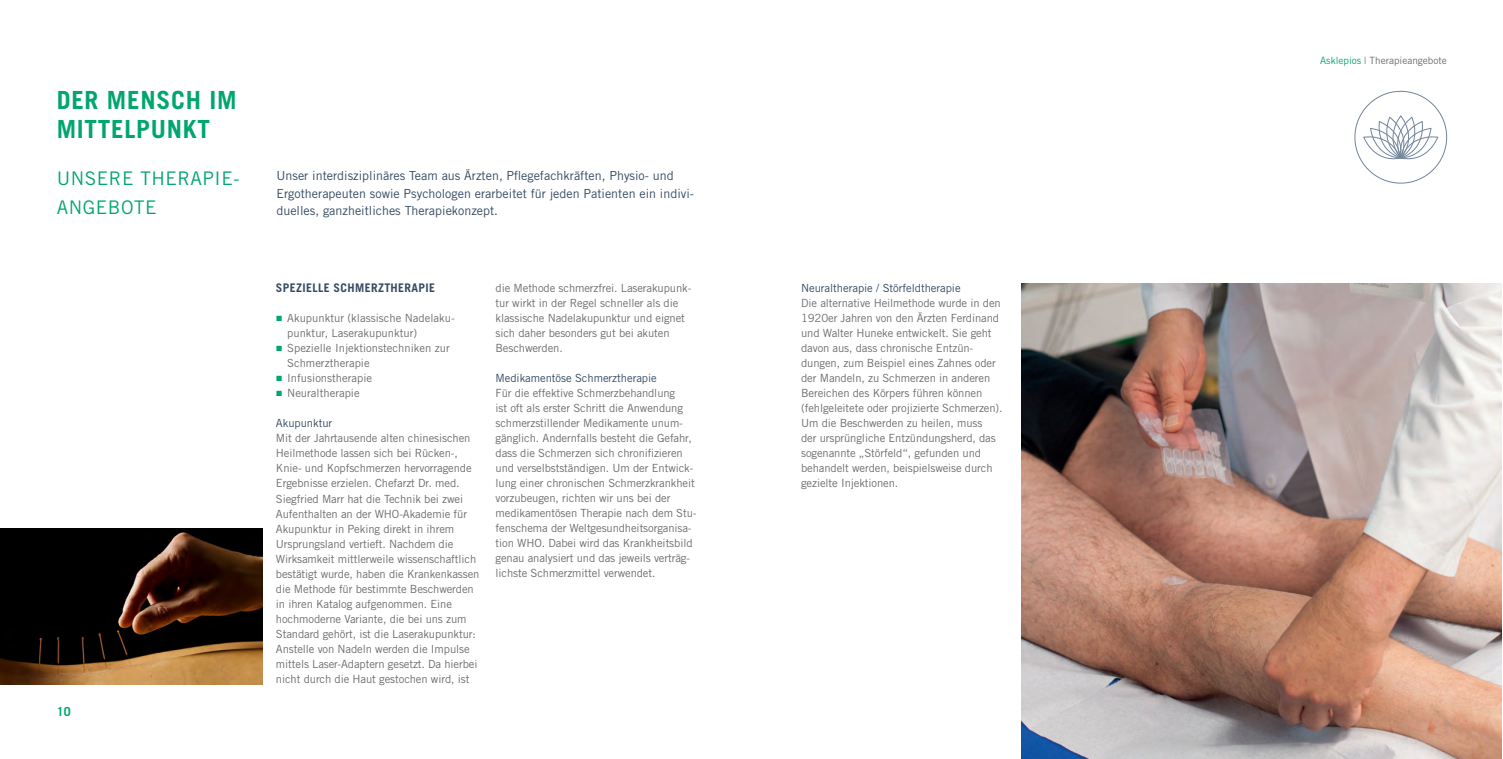
<style>
.page{position:relative;width:1503px;height:759px;background:#fff}
.page>*{position:absolute;margin:0;border:0;box-sizing:border-box;transform-origin:0 0}
.Überschrift{font:700 25px/28.8px "Trade Gothic LT Std";letter-spacing:.03em;color:#00a66e}
.t1{font:18.75px/28.8px "Trade Gothic LT Std";letter-spacing:.03em;color:#00a66e}
.t2{font:12.5px/17.5px "Trade Gothic LT Std";color:#354a63}
.t3{font:700 12.5px "Trade Gothic LT Std";color:#00a66e}
.t4{font:700 11.88px "Trade Gothic LT Std";letter-spacing:.03em;color:#354a63}
.t5{font:11.25px/15px "Trade Gothic LT Std";letter-spacing:-.01em;color:#6c6d70}
.t6{font:11.25px "Trade Gothic LT Std";letter-spacing:-.005em;color:#354a63}
.t7{font:10px "Trade Gothic LT Std";color:#6c6d70}
.s1{font-family:"Arial";color:#00a66e}
.s2{color:#00a66e}
</style>
<div class="page">
<img style="left:1021px;top:283px;width:480px;height:475px">
<svg style="left:1354px;top:91px;width:93px;height:92px"></svg>
<img style="left:0;top:528px;width:262px;height:156px">
<p class="Überschrift" style="left:57px;top:85px;width:181px">DER MENSCH IM<br>MITTELPUNKT</p>
<p class="t1" style="left:57px;top:163px;width:184px">UNSERE THERAPIE-<br>ANGEBOTE</p>
<p class="t3" style="left:57px;top:703px;width:15px">10</p>
<p class="t2" style="left:276px;top:167px;width:419px">Unser interdisziplinäres Team aus Ärzten, Pflegefachkräften, Physio- und<br>Ergotherapeuten sowie Psychologen erarbeitet für jeden Patienten ein indivi&shy;duelles, ganzheitliches Therapiekonzept.</p>
<p class="t4" style="left:276px;top:281px;width:161px">SPEZIELLE SCHMERZTHERAPIE</p>
<p class="t5" style="left:287px;top:310px;width:169px;text-indent:-11px"><span class="s1">■</span> Akupunktur (klassische Nadelaku&shy;punktur, Laserakupunktur)</p>
<p class="t5" style="left:287px;top:340px;width:164px;text-indent:-11px"><span class="s1">■</span> Spezielle Injektionstechniken zur<br>Schmerztherapie</p>
<p class="t5" style="left:276px;top:370px;width:98px"><span class="s1">■</span> Infusionstherapie</p>
<p class="t5" style="left:276px;top:385px;width:85px"><span class="s1">■</span> Neuraltherapie</p>
<p class="t6" style="left:276px;top:416px;width:58px">Akupunktur</p>
<p class="t5" style="left:276px;top:430px;width:205px">Mit der Jahrtausende alten chinesischen Heilmethode lassen sich bei Rücken-, Knie- und Kopfschmerzen hervorragende Ergebnisse erzielen. Chefarzt Dr. med.<br>Siegfried Marr hat die Technik bei zwei Aufenthalten an der WHO-Akademie für Akupunktur in Peking direkt in ihrem Ursprungsland vertieft. Nachdem die Wirksamkeit mittlerweile wissenschaftlich bestätigt wurde, haben die Krankenkassen die Methode für bestimmte Beschwerden in ihren Katalog aufgenommen. Eine hochmoderne Variante, die bei uns zum Standard gehört, ist die Laserakupunktur:<br>Anstelle von Nadeln werden die Impulse mittels Laser-Adaptern gesetzt. Da hierbei nicht durch die Haut gestochen wird, ist</p>
<p class="t5" style="left:495px;top:280px;width:197px">die Methode schmerzfrei. Laserakupunk&shy;tur wirkt in der Regel schneller als die klassische Nadelakupunktur und eignet sich daher besonders gut bei akuten Beschwerden.</p>
<p class="t6" style="left:495px;top:371px;width:163px">Medikamentöse Schmerztherapie</p>
<p class="t5" style="left:495px;top:385px;width:202px">Für die effektive Schmerzbehandlung<br>ist oft als erster Schritt die Anwendung schmerzstillender Medikamente unum&shy;gänglich. Andernfalls besteht die Gefahr, dass die Schmerzen sich chronifizieren und verselbstständigen. Um der Entwick&shy;lung einer chronischen Schmerzkrankheit vorzubeugen, richten wir uns bei der medikamentösen Therapie nach dem Stu&shy;fenschema der Weltgesundheitsorganisa&shy;tion WHO. Dabei wird das Krankheitsbild genau analysiert und das jeweils verträg&shy;lichste Schmerzmittel verwendet.</p>
<p class="t6" style="left:801px;top:281px;width:161px">Neuraltherapie / Störfeldtherapie</p>
<p class="t5" style="left:801px;top:295px;width:203px">Die alternative Heilmethode wurde in den 1920er Jahren von den Ärzten Ferdinand und Walter Huneke entwickelt. Sie geht davon aus, dass chronische Entzün&shy;dungen, zum Beispiel eines Zahnes oder der Mandeln, zu Schmerzen in anderen Bereichen des Körpers führen können (fehlgeleitete oder projizierte Schmerzen).<br>Um die Beschwerden zu heilen, muss<br>der ursprüngliche Entzündungsherd, das sogenannte „Störfeld“, gefunden und behandelt werden, beispielsweise durch gezielte Injektionen.</p>
<p class="t7" style="left:1320px;top:54px;width:128px"><span class="s2">Asklepios</span> | Therapieangebote</p>
</div>
